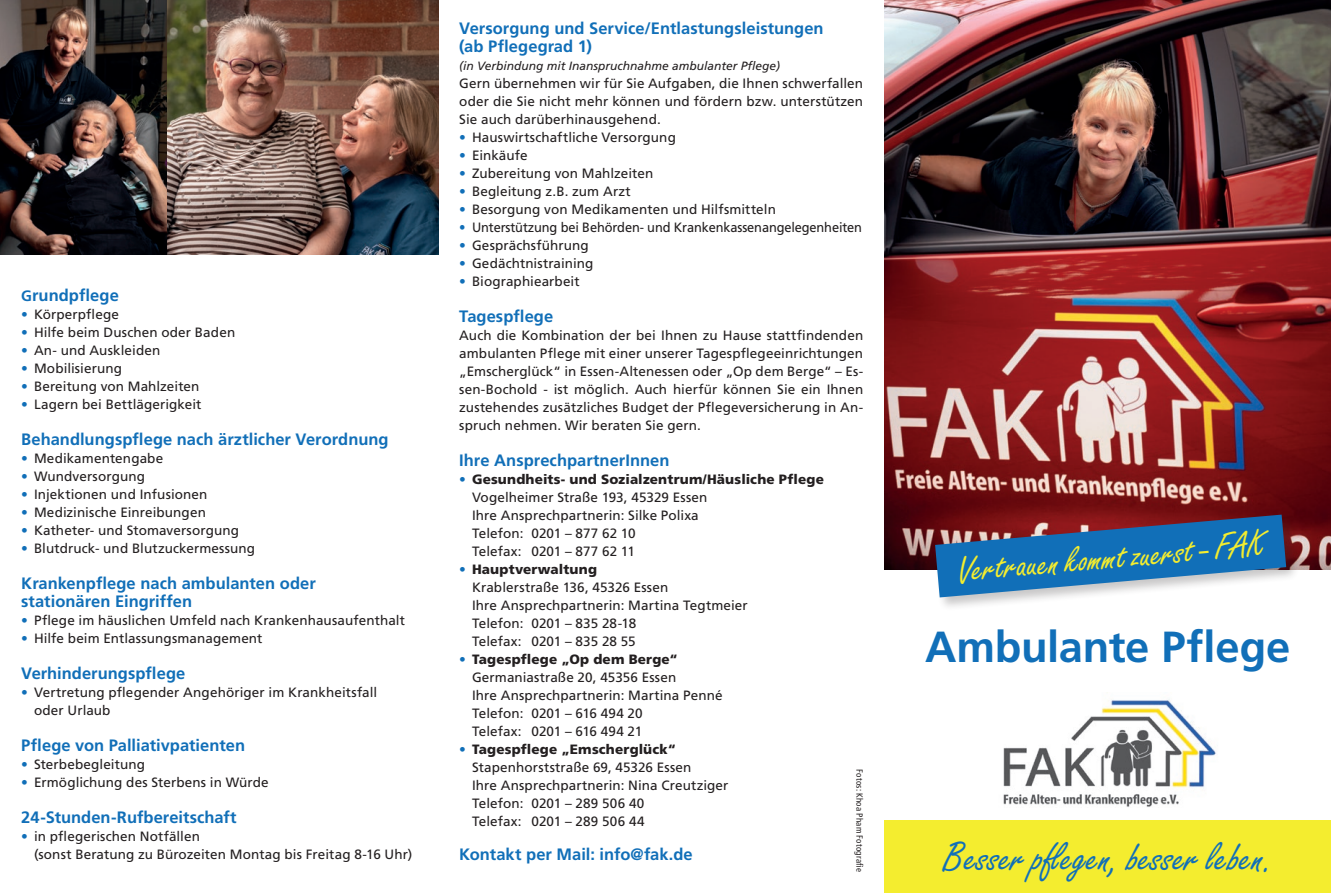
<style>
.page{position:relative;width:1331px;height:893px;background:#fff}
.page>*{position:absolute;margin:0;border:0;box-sizing:border-box;transform-origin:0 0}
.t1{font:700 43.5px "Frutiger LT Std";letter-spacing:-.01em;color:#116fb8}
.t2{font:42px "Freestyle Script Std";color:#116fb8}
.t3{font:37.8px "Freestyle Script Std";color:#f4ed2f}
.t4{font:700 16.5px/18px "Frutiger LT Std";color:#116fb8}
.t5{font:13.5px/18px "Frutiger LT Std";letter-spacing:.005em;color:#231f20}
.t6{font:13.5px "Frutiger LT Std";letter-spacing:.005em;color:#231f20;scale:.95 1}
.t7{font:italic 12px "Frutiger LT Std";color:#231f20}
.t8{font:condensed 9px "Frutiger LT Std";letter-spacing:.02em;color:#231f20}
.s1{font-size:15px}
.s2{color:#116fb8}
.s3{font-weight:900;color:#116fb8}
.s4{font-weight:900}
</style>
<div class="page">
<img style="left:1003px;top:699px;width:214px;height:108px">
<div style="left:884px;top:821px;width:447px;height:72px;background:#f4ed2f"></div>
<img style="left:884px;top:0;width:447px;height:570px">
<div style="left:933px;top:513px;width:367px;height:98px;background:#231f20;opacity:.25"></div>
<svg style="left:935px;top:515px;width:351px;height:82px"></svg>
<img style="left:0;top:0;width:439px;height:255px">
<p class="t4" style="left:21px;top:286px;width:99px"><span class="s1">G</span>rundpflege</p>
<p class="t5" style="left:21px;top:305px;width:99px"><span class="s2">•</span> Körperpflege</p>
<p class="t5" style="left:21px;top:323px;width:215px"><span class="s2">•</span> Hilfe beim Duschen oder Baden</p>
<p class="t5" style="left:21px;top:341px;width:141px"><span class="s2">•</span> An- und Auskleiden</p>
<p class="t5" style="left:21px;top:359px;width:102px"><span class="s2">•</span> Mobilisierung</p>
<p class="t5" style="left:21px;top:377px;width:180px"><span class="s2">•</span> Bereitung von Mahlzeiten</p>
<p class="t5" style="left:21px;top:395px;width:182px"><span class="s2">•</span> Lagern bei Bettlägerigkeit</p>
<p class="t4" style="left:21px;top:430px;width:369px">Behandlungspflege nach ärztlicher Verordnung</p>
<p class="t5" style="left:21px;top:449px;width:144px"><span class="s2">•</span> Medikamentengabe</p>
<p class="t5" style="left:21px;top:467px;width:125px"><span class="s2">•</span> Wundversorgung</p>
<p class="t5" style="left:21px;top:485px;width:188px"><span class="s2">•</span> Injektionen und Infusionen</p>
<p class="t5" style="left:21px;top:503px;width:186px"><span class="s2">•</span> Medizinische Einreibungen</p>
<p class="t5" style="left:21px;top:521px;width:219px"><span class="s2">•</span> Katheter- und Stomaversorgung</p>
<p class="t5" style="left:21px;top:539px;width:235px"><span class="s2">•</span> Blutdruck- und Blutzuckermessung</p>
<p class="t4" style="left:21px;top:574px;width:296px">Krankenpflege nach ambulanten oder stationären Eingriffen</p>
<p class="t5" style="left:21px;top:611px;width:385px"><span class="s2">•</span> Pflege im häuslichen Umfeld nach Krankenhausaufenthalt</p>
<p class="t5" style="left:21px;top:629px;width:243px"><span class="s2">•</span> Hilfe beim Entlassungsmanagement</p>
<p class="t4" style="left:21px;top:664px;width:166px">Verhinderungspflege</p>
<p class="t5" style="left:34px;top:683px;width:345px;text-indent:-13px"><span class="s2">•</span> Vertretung pflegender Angehöriger im Krankheitsfall oder Urlaub</p>
<p class="t4" style="left:21px;top:736px;width:225px">Pflege von Palliativpatienten</p>
<p class="t5" style="left:21px;top:755px;width:125px"><span class="s2">•</span> Sterbebegleitung</p>
<p class="t5" style="left:21px;top:773px;width:249px"><span class="s2">•</span> Ermöglichung des Sterbens in Würde</p>
<p class="t4" style="left:21px;top:808px;width:217px">24-Stunden-Rufbereitschaft</p>
<p class="t5" style="left:34px;top:827px;width:380px;text-indent:-13px"><span class="s2">•</span> in pflegerischen Notfällen<br>(sonst Beratung zu Bürozeiten Montag bis Freitag 8-16 Uhr)</p>
<p class="t4" style="left:459px;top:19px;width:366px">Versorgung und Service/Entlastungsleistungen (ab Pflegegrad 1)</p>
<p class="t7" style="left:459px;top:58px;width:322px">(in Verbindung mit Inanspruchnahme ambulanter Pflege)</p>
<p class="t5" style="left:459px;top:74px;width:405px;text-align:justify">Gern übernehmen wir für Sie Aufgaben, die Ihnen schwerfallen oder die Sie nicht mehr können und fördern bzw. unterstützen Sie auch darüberhinausgehend.</p>
<p class="t5" style="left:459px;top:128px;width:218px"><span class="s2">•</span> Hauswirtschaftliche Versorgung</p>
<p class="t5" style="left:459px;top:146px;width:70px"><span class="s2">•</span> Einkäufe</p>
<p class="t5" style="left:459px;top:164px;width:196px"><span class="s2">•</span> Zubereitung von Mahlzeiten</p>
<p class="t5" style="left:459px;top:182px;width:173px"><span class="s2">•</span> Begleitung z.B. zum Arzt</p>
<p class="t5" style="left:459px;top:200px;width:318px"><span class="s2">•</span> Besorgung von Medikamenten und Hilfsmitteln</p>
<p class="t6" style="left:459px;top:219px;width:426px"><span class="s2">•</span> Unterstützung bei Behörden- und Krankenkassenangelegenheiten</p>
<p class="t5" style="left:459px;top:236px;width:131px"><span class="s2">•</span> Gesprächsführung</p>
<p class="t5" style="left:459px;top:254px;width:136px"><span class="s2">•</span> Gedächtnistraining</p>
<p class="t5" style="left:459px;top:272px;width:122px"><span class="s2">•</span> Biographiearbeit</p>
<p class="t4" style="left:459px;top:307px;width:96px">Tagespflege</p>
<p class="t5" style="left:459px;top:326px;width:405px;text-align:justify">Auch die Kombination der bei Ihnen zu Hause stattfindenden ambulanten Pflege mit einer unserer Tagespflegeeinrichtungen „Emscherglück“ in Essen-Altenessen oder „Op dem Berge“ – Es&shy;sen-Bochold - ist möglich. Auch hierfür können Sie ein Ihnen zustehendes zusätzliches Budget der Pflegeversicherung in An&shy;spruch nehmen. Wir beraten Sie gern.</p>
<p class="t4" style="left:459px;top:451px;width:212px">Ihre AnsprechpartnerInnen</p>
<p class="t5" style="left:472px;top:470px;width:353px;text-indent:-13px"><span class="s3">•</span> <span class="s4">Gesundheits- und Sozialzentrum/Häusliche Pflege </span>Vogelheimer Straße 193, 45329 Essen<br>Ihre Ansprechpartnerin: Silke Polixa<br>Telefon: 0201 – 877 62 10<br>Telefax: 0201 – 877 62 11</p>
<p class="t5" style="left:472px;top:560px;width:277px;text-indent:-13px"><span class="s3">•</span> <span class="s4">Hauptverwaltung<br></span>Krablerstraße 136, 45326 Essen<br>Ihre Ansprechpartnerin: Martina Tegtmeier<br>Telefon: 0201 – 835 28-18<br>Telefax: 0201 – 835 28 55</p>
<p class="t5" style="left:472px;top:650px;width:252px;text-indent:-13px"><span class="s3">•</span> <span class="s4">Tagespflege „Op dem Berge“<br></span>Germaniastraße 20, 45356 Essen<br>Ihre Ansprechpartnerin: Martina Penné<br>Telefon: 0201 – 616 494 20<br>Telefax: 0201 – 616 494 21</p>
<p class="t5" style="left:472px;top:740px;width:258px;text-indent:-13px"><span class="s3">•</span> <span class="s4">Tagespflege „Emscherglück“<br></span>Stapenhorststraße 69, 45326 Essen<br>Ihre Ansprechpartnerin: Nina Creutziger<br>Telefon: 0201 – 289 506 40<br>Telefax: 0201 – 289 506 44</p>
<p class="t4" style="left:459px;top:845px;width:235px">Kontakt per Mail: info@fak.de</p>
<p class="t8" style="left:865px;top:769px;width:104px;rotate:90deg">Fotos: Khoa Pham Fotografie</p>
<h3 class="t3" style="left:955px;top:548px;width:311px;rotate:-5deg">Vertrauen kommt zuerst - FAK</h3>
<h1 class="t1" style="left:925px;top:621px;width:366px">Ambulante Pflege</h1>
<h2 class="t2" style="left:944px;top:833px;width:329px">Besser pflegen, besser leben.</h2>
</div>
